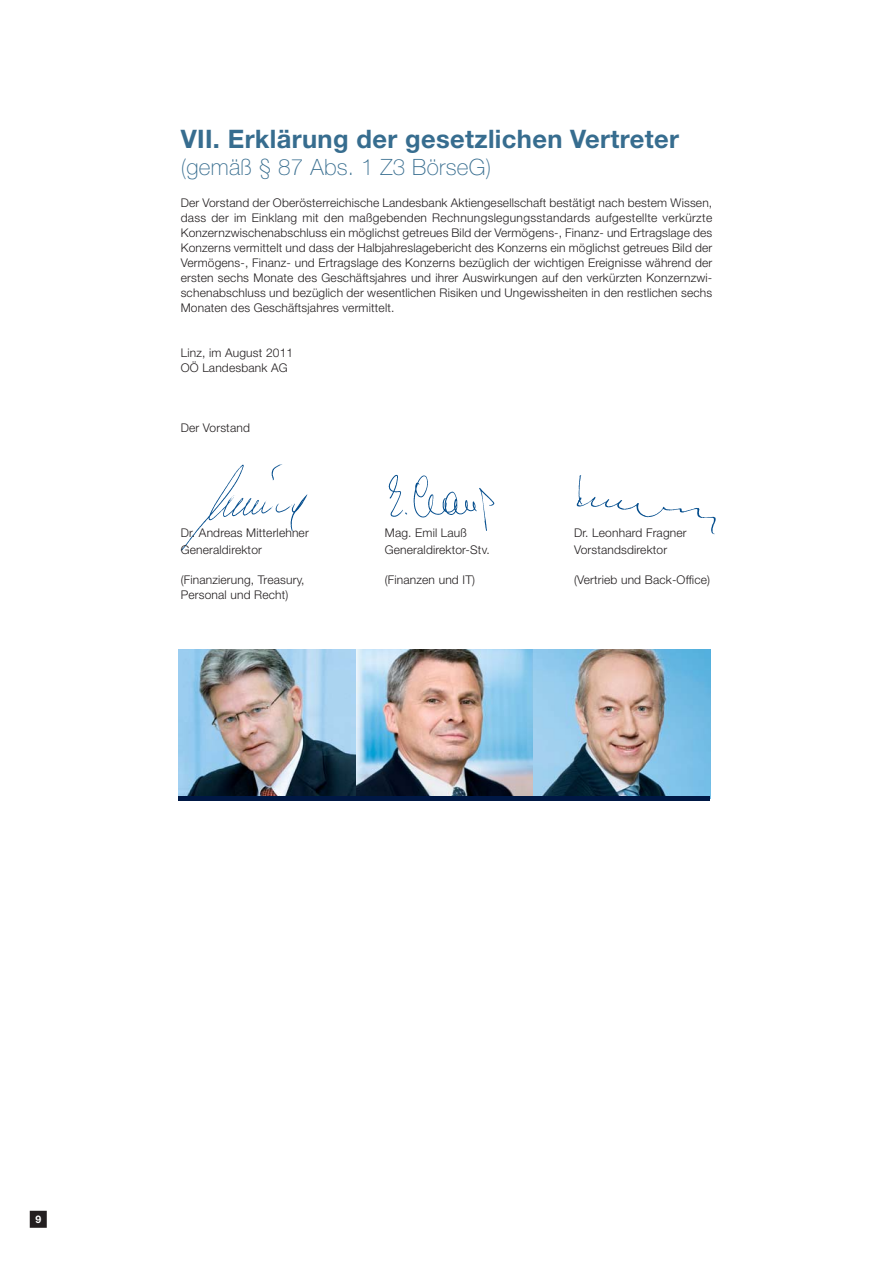
<style>
.page{position:relative;width:893px;height:1263px;background:#fff}
.page>*{position:absolute;margin:0;border:0;box-sizing:border-box;transform-origin:0 0}
.t1{font:700 25.5px "Helvetica Neue";letter-spacing:.015em;color:#376d8f}
.t2{font:100 22.5px "Helvetica Neue";letter-spacing:.015em;color:#376d8f}
.t3{font:300 12px/15px "Helvetica Neue";letter-spacing:.015em;color:#231f20;text-align:justify}
.t4{font:700 10.5px "Helvetica Neue";color:#fff}
</style>
<div class="page">
<div style="left:31px;top:1211px;width:15px;height:16px;background:#231f20"></div>
<div style="left:30px;top:1211px;width:17px;height:17px;border:2px solid #231f20"></div>
<img style="left:179px;top:650px;width:531px;height:146px">
<img style="left:576px;top:475px;width:140px;height:60px">
<img style="left:388px;top:474px;width:107px;height:57px">
<img style="left:180px;top:464px;width:128px;height:87px">
<hr style="left:179px;top:796px;width:531px;height:4px;background:#001845">
<h1 class="t1" style="left:181px;top:129px;width:500px">VII. Erklärung der gesetzlichen Vertreter</h1>
<h2 class="t2" style="left:181px;top:158px;width:312px">(gemäß § 87 Abs. 1 Z3 BörseG)</h2>
<p class="t3" style="left:181px;top:197px;width:533px">Der Vorstand der Oberösterreichische Landesbank Aktiengesellschaft bestätigt nach bestem Wissen, dass der im Einklang mit den maßgebenden Rechnungslegungsstandards aufgestellte verkürzte Konzernzwischenabschluss ein möglichst getreues Bild der Vermögens-, Finanz- und Ertragslage des Konzerns vermittelt und dass der Halbjahreslagebericht des Konzerns ein möglichst getreues Bild der Vermögens-, Finanz- und Ertragslage des Konzerns bezüglich der wichtigen Ereignisse während der ersten sechs Monate des Geschäftsjahres und ihrer Auswirkungen auf den verkürzten Konzernzwi&shy;schenabschluss und bezüglich der wesentlichen Risiken und Ungewissheiten in den restlichen sechs Monaten des Geschäftsjahres vermittelt.</p>
<p class="t3" style="left:181px;top:347px;width:114px">Linz, im August 2011<br>OÖ Landesbank AG</p>
<p class="t3" style="left:181px;top:422px;width:71px">Der Vorstand</p>
<p class="t3" style="left:181px;top:527px;width:130px">Dr. Andreas Mitterlehner</p>
<p class="t3" style="left:385px;top:527px;width:84px">Mag. Emil Lauß</p>
<p class="t3" style="left:574px;top:527px;width:114px">Dr. Leonhard Fragner</p>
<p class="t3" style="left:181px;top:543px;width:83px">Generaldirektor</p>
<p class="t3" style="left:385px;top:543px;width:106px">Generaldirektor-Stv.</p>
<p class="t3" style="left:574px;top:543px;width:95px">Vorstandsdirektor</p>
<p class="t3" style="left:181px;top:573px;width:125px">(Finanzierung, Treasury,</p>
<p class="t3" style="left:385px;top:573px;width:92px">(Finanzen und IT)</p>
<p class="t3" style="left:574px;top:573px;width:138px">(Vertrieb und Back-Office)</p>
<p class="t3" style="left:181px;top:588px;width:109px">Personal und Recht)</p>
<p class="t4" style="left:35px;top:1215px;width:7px">9</p>
</div>
